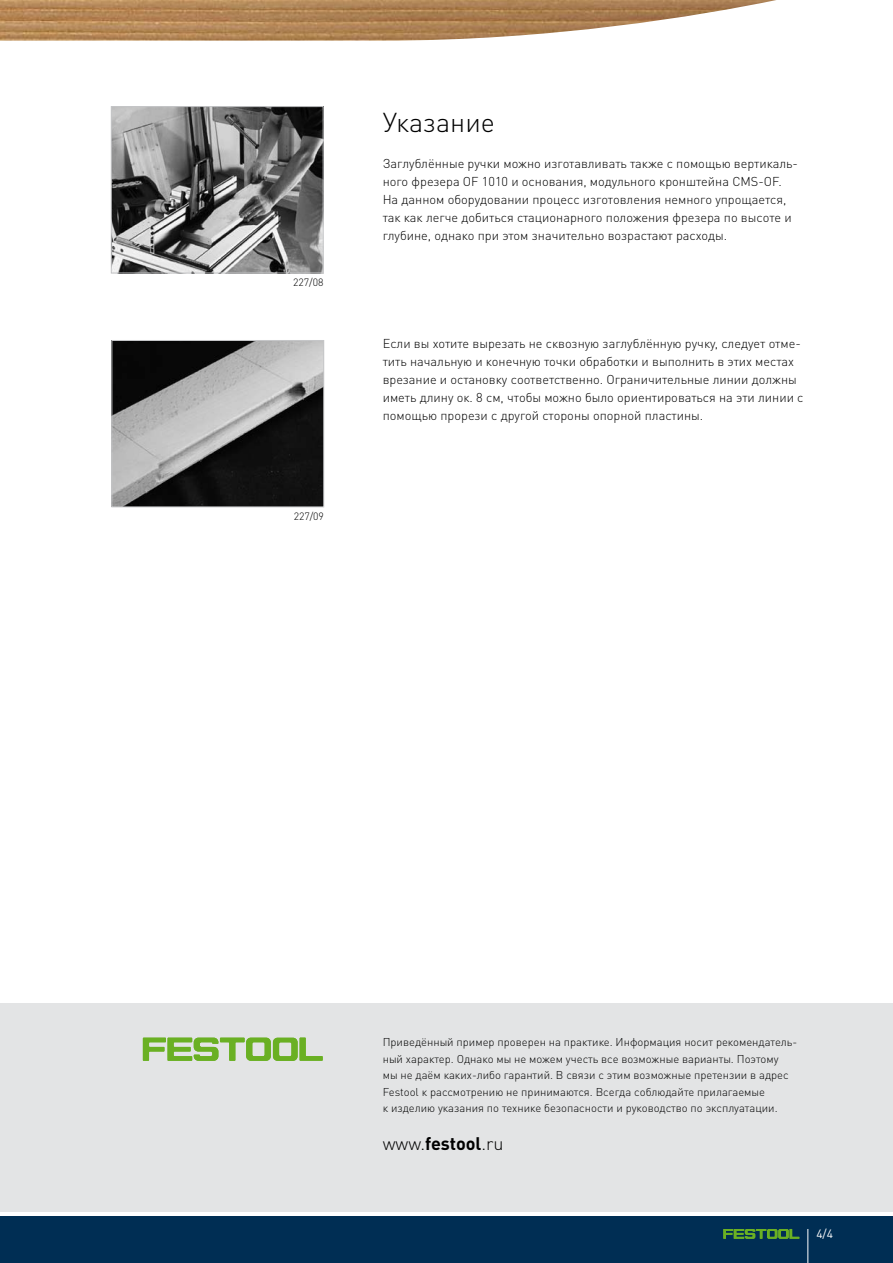
<style>
.page{position:relative;width:893px;height:1263px;background:#fff}
.page>*{position:absolute;margin:0;border:0;box-sizing:border-box;transform-origin:0 0}
.t1{font:300 27px "DIN Pro";color:#000}
.t2{font:300 18px "DIN Pro";color:#000}
.t3{font:300 12.75px/18px "DIN Pro";color:#000}
.t4{font:12px "DIN Pro";color:#fff}
.t5{font:300 11.25px/16.5px "DIN Pro";color:#000}
.t6{font:300 10.5px "DIN Pro";letter-spacing:-.005em;color:#000}
.s1{font-weight:700}
</style>
<div class="page">
<div style="left:0;top:1216px;width:893px;height:47px;background:#002e54"></div>
<svg style="left:723px;top:1229px;width:76px;height:10px"></svg>
<hr style="left:807px;top:1229px;width:1px;height:34px;background:#fff">
<div style="left:0;top:1003px;width:893px;height:209px;background:#e3e4e5"></div>
<svg style="left:143px;top:1037px;width:180px;height:24px"></svg>
<img style="left:0;top:0;width:776px;height:41px">
<img style="left:113px;top:108px;width:208px;height:163px">
<div style="left:111px;top:106px;width:212px;height:167px;border:1px solid #c5c6c8"></div>
<img style="left:114px;top:342px;width:208px;height:163px">
<div style="left:112px;top:340px;width:212px;height:167px;border:1px solid #c5c6c8"></div>
<p class="t6" style="left:293px;top:275px;width:32px">227/08</p>
<p class="t6" style="left:294px;top:509px;width:32px">227/09</p>
<h1 class="t1" style="left:383px;top:104px;width:114px">Указание</h1>
<p class="t3" style="left:383px;top:154px;width:417px">Заглублённые ручки можно изготавливать также с помощью вертикаль&shy;ного фрезера OF 1010 и основания, модульного кронштейна CMS-OF.<br>На данном оборудовании процесс изготовления немного упрощается, так как легче добиться стационарного положения фрезера по высоте и глубине, однако при этом значительно возрастают расходы.</p>
<p class="t3" style="left:383px;top:334px;width:422px">Если вы хотите вырезать не сквозную заглублённую ручку, следует отме&shy;тить начальную и конечную точки обработки и выполнить в этих местах врезание и остановку соответственно. Ограничительные линии должны иметь длину ок. 8 см, чтобы можно было ориентироваться на эти линии с помощью прорези с другой стороны опорной пластины.</p>
<p class="t5" style="left:383px;top:1033px;width:416px">Приведённый пример проверен на практике. Информация носит рекомендатель&shy;ный характер. Однако мы не можем учесть все возможные варианты. Поэтому<br>мы не даём каких-либо гарантий. В связи с этим возможные претензии в адрес Festool к рассмотрению не принимаются. Всегда соблюдайте прилагаемые<br>к изделию указания по технике безопасности и руководство по эксплуатации.</p>
<h2 class="t2" style="left:383px;top:1131px;width:122px">www.<span class="s1">festool</span>.ru</h2>
<p class="t4" style="left:816px;top:1225px;width:18px">4/4</p>
</div>
